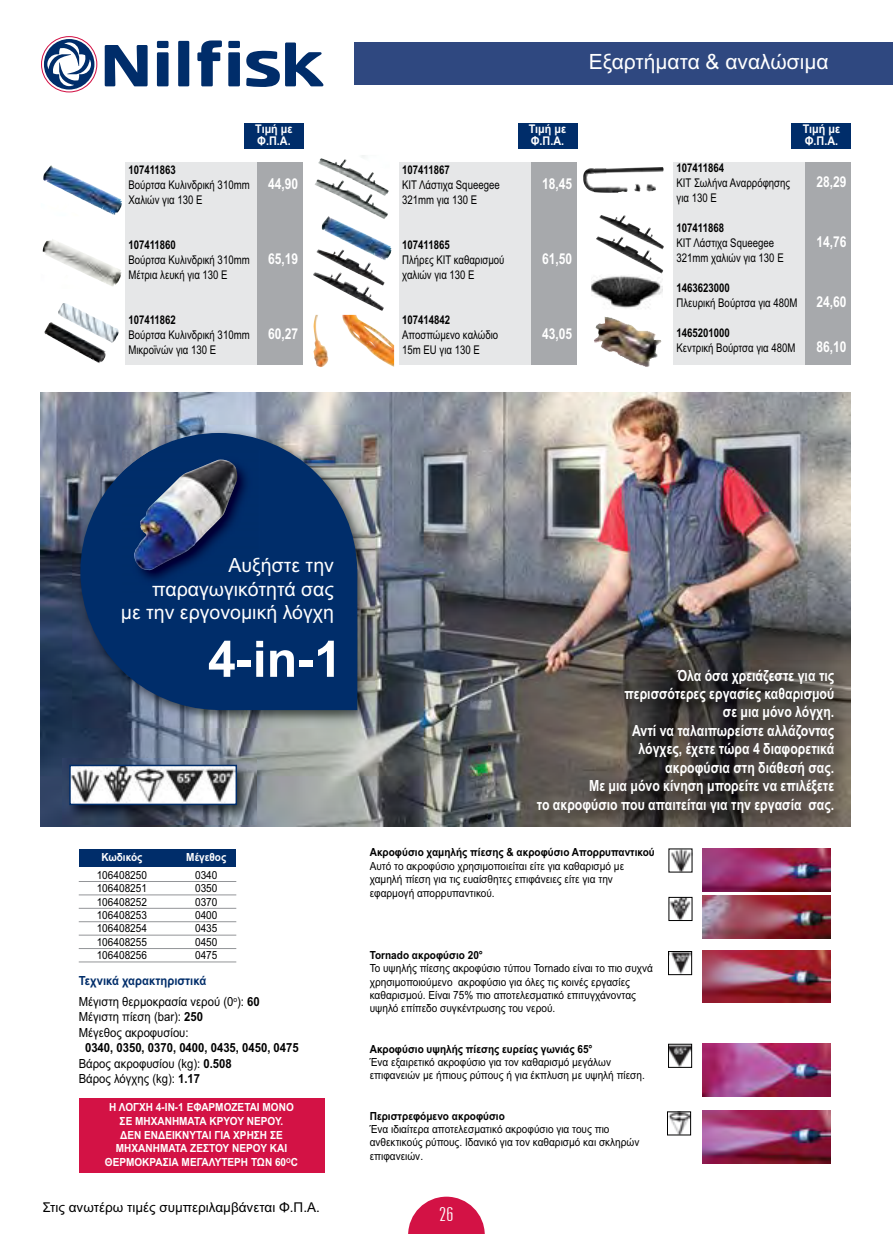
<style>
.page{position:relative;width:893px;height:1234px;background:#fff}
.page>*{position:absolute;margin:0;border:0;box-sizing:border-box;transform-origin:0 0}
.t1{font:700 50.25px "Arial";color:#fff}
.t2{font:21px "Arial";color:#fff}
.t3{font:500 21px "CF Eteocles Contrafos";color:#fff;scale:1.2 1}
.t4{font:19.5px/23.4px "Arial";color:#fff;text-align:right}
.t5{font:700 15.3px/18.5px "Arial";color:#fff;text-align:right;scale:.8 1}
.t6{font:700 15px "Arial";color:#fff;scale:.8 1}
.t7{font:13.5px "Arial";color:#000}
.t8{font:12.6px/21px "Arial";color:#000;scale:.9 1}
.t9{font:700 12.6px/15.3px "Arial";color:#000;scale:.9 1}
.t10{font:12px/15px "Arial";color:#000;scale:.8 1}
.t11{font:700 12px "Arial";color:#000;scale:.8 1}
.t12{font:700 12px/12.3px "Arial";color:#fff;scale:.9 1}
.t13{font:11.1px/13.4px "Arial";color:#000;scale:.9 1}
.t14{font:700 11.1px/14px "Arial";color:#fff;text-align:center;scale:.9 1}
.t15{font:700 11.1px "Arial";color:#000;scale:.9 1}
.s1{font-weight:700}
.s2{font-weight:700;font-size:15px;color:#fff}
.s3{font-weight:700;color:#002d6a}
.s4{font-weight:400}
</style>
<div class="page">
<svg style="left:408px;top:1196px;width:77px;height:37px"></svg>
<img style="left:41px;top:392px;width:809px;height:434px">
<div style="left:79px;top:849px;width:157px;height:17px;background:#002d6a"></div>
<img style="left:72px;top:424px;width:303px;height:303px">
<svg style="left:80px;top:433px;width:277px;height:277px;background:#173c6f"></svg>
<img style="left:122px;top:450px;width:138px;height:142px">
<img style="left:134px;top:459px;width:103px;height:111px">
<img style="left:488px;top:660px;width:363px;height:167px">
<img style="left:671px;top:850px;width:19px;height:20px">
<img style="left:670px;top:898px;width:20px;height:20px">
<img style="left:702px;top:848px;width:129px;height:42px">
<img style="left:702px;top:895px;width:129px;height:43px">
<img style="left:670px;top:952px;width:20px;height:20px">
<div style="left:668px;top:950px;width:24px;height:24px;border:1px solid #000"></div>
<img style="left:702px;top:950px;width:129px;height:52px">
<img style="left:670px;top:1045px;width:20px;height:20px">
<div style="left:668px;top:1043px;width:24px;height:24px;border:1px solid #000"></div>
<img style="left:702px;top:1043px;width:129px;height:52px">
<img style="left:669px;top:1113px;width:20px;height:20px">
<div style="left:667px;top:1111px;width:24px;height:24px;border:1px solid #000"></div>
<img style="left:702px;top:1110px;width:129px;height:53px">
<img style="left:63px;top:758px;width:193px;height:66px">
<img style="left:72px;top:767px;width:162px;height:35px">
<div style="left:69px;top:764px;width:168px;height:41px;border:2px solid #002d6a"></div>
<hr style="left:79px;top:880px;width:157px;height:1px;background:#939598">
<hr style="left:79px;top:894px;width:157px;height:1px;background:#939598">
<hr style="left:79px;top:907px;width:157px;height:1px;background:#939598">
<hr style="left:79px;top:921px;width:157px;height:1px;background:#939598">
<hr style="left:79px;top:934px;width:157px;height:1px;background:#939598">
<hr style="left:79px;top:947px;width:157px;height:1px;background:#939598">
<hr style="left:79px;top:961px;width:157px;height:1px;background:#939598">
<div style="left:79px;top:1097px;width:245px;height:75px;background:#d31245"></div>
<div style="left:354px;top:42px;width:538px;height:43px;background:#2f4880"></div>
<div style="left:178px;top:41px;width:11px;height:45px;background:#002d6a"></div>
<svg style="left:105px;top:45px;width:43px;height:41px"></svg>
<div style="left:157px;top:52px;width:12px;height:34px;background:#002d6a"></div>
<div style="left:228px;top:52px;width:12px;height:34px;background:#002d6a"></div>
<div style="left:157px;top:41px;width:12px;height:7px;background:#002d6a"></div>
<div style="left:228px;top:41px;width:12px;height:7px;background:#002d6a"></div>
<svg style="left:197px;top:40px;width:25px;height:46px"></svg>
<svg style="left:246px;top:42px;width:77px;height:45px"></svg>
<svg style="left:41px;top:36px;width:56px;height:56px"></svg>
<div style="left:400px;top:162px;width:133px;height:203px;background:#e6e7e8"></div>
<div style="left:531px;top:162px;width:46px;height:203px;background:#a7a9ac"></div>
<div style="left:125px;top:162px;width:134px;height:203px;background:#e6e7e8"></div>
<div style="left:257px;top:162px;width:46px;height:203px;background:#a7a9ac"></div>
<div style="left:674px;top:162px;width:133px;height:203px;background:#e6e7e8"></div>
<div style="left:805px;top:162px;width:46px;height:203px;background:#a7a9ac"></div>
<div style="left:244px;top:123px;width:60px;height:25px;background:#002d6a"></div>
<div style="left:518px;top:123px;width:59px;height:25px;background:#002d6a"></div>
<div style="left:792px;top:123px;width:59px;height:25px;background:#002d6a"></div>
<img style="left:591px;top:275px;width:71px;height:34px">
<img style="left:594px;top:317px;width:67px;height:50px">
<img style="left:43px;top:167px;width:71px;height:48px">
<img style="left:43px;top:239px;width:32px;height:11px">
<img style="left:89px;top:354px;width:17px;height:9px">
<img style="left:313px;top:253px;width:72px;height:58px">
<img style="left:313px;top:315px;width:81px;height:52px">
<img style="left:587px;top:167px;width:76px;height:26px">
<img style="left:596px;top:218px;width:68px;height:55px">
<h2 class="t2" style="left:589px;top:50px;width:241px">Εξαρτήµατα &amp; αναλώσιµα</h2>
<p class="t12" style="left:255px;top:122px;width:43px">Τιµή µε<br>Φ.Π.Α.</p>
<p class="t12" style="left:529px;top:122px;width:43px">Τιµή µε<br>Φ.Π.Α.</p>
<p class="t12" style="left:803px;top:122px;width:43px">Τιµή µε<br>Φ.Π.Α.</p>
<p class="t10" style="left:128px;top:162px;width:214px"><span class="s1">107411863<br></span>Βούρτσα Κυλινδρική 310mm <span class="s2">44,90<br></span>Χαλιών για 130 Ε</p>
<p class="t10" style="left:128px;top:237px;width:214px"><span class="s1">107411860<br></span>Βούρτσα Κυλινδρική 310mm <span class="s2">65,19<br></span>Μέτρια λευκή για 130 Ε</p>
<p class="t10" style="left:128px;top:312px;width:214px"><span class="s1">107411862<br></span>Βούρτσα Κυλινδρική 310mm <span class="s2">60,27<br></span>Μικροϊνών για 130 Ε</p>
<p class="t11" style="left:402px;top:162px;width:61px">107411867</p>
<p class="t10" style="left:402px;top:177px;width:123px">ΚΙΤ Λάστιχα Squeegee</p>
<h3 class="t6" style="left:542px;top:175px;width:39px">18,45</h3>
<p class="t10" style="left:402px;top:192px;width:95px">321mm για 130 Ε</p>
<p class="t11" style="left:402px;top:237px;width:61px">107411865</p>
<p class="t10" style="left:402px;top:252px;width:129px">Πλήρες ΚΙΤ καθαρισµού</p>
<h3 class="t6" style="left:542px;top:250px;width:39px">61,50</h3>
<p class="t10" style="left:402px;top:267px;width:92px">χαλιών για 130 Ε</p>
<p class="t11" style="left:402px;top:312px;width:62px">107414842</p>
<p class="t10" style="left:402px;top:327px;width:121px">Αποσπώµενο καλώδιο</p>
<h3 class="t6" style="left:542px;top:325px;width:39px">43,05</h3>
<p class="t10" style="left:402px;top:342px;width:98px">15m EU για 130 Ε</p>
<p class="t11" style="left:677px;top:161px;width:61px">107411864</p>
<p class="t10" style="left:677px;top:175px;width:143px">ΚΙΤ Σωλήνα Αναρρόφησης</p>
<h3 class="t6" style="left:816px;top:173px;width:39px">28,29</h3>
<p class="t10" style="left:677px;top:190px;width:52px">για 130 Ε</p>
<p class="t11" style="left:677px;top:221px;width:61px">107411868</p>
<p class="t10" style="left:677px;top:235px;width:123px">ΚΙΤ Λάστιχα Squeegee</p>
<h3 class="t6" style="left:816px;top:233px;width:39px">14,76</h3>
<p class="t10" style="left:677px;top:250px;width:135px">321mm χαλιών για 130 Ε</p>
<p class="t11" style="left:677px;top:281px;width:68px">1463623000</p>
<p class="t10" style="left:677px;top:295px;width:153px">Πλευρική Βούρτσα για 480M</p>
<h3 class="t6" style="left:816px;top:293px;width:39px">24,60</h3>
<p class="t11" style="left:677px;top:326px;width:68px">1465201000</p>
<p class="t10" style="left:677px;top:340px;width:150px">Κεντρική Βούρτσα για 480M</p>
<h3 class="t6" style="left:816px;top:338px;width:39px">86,10</h3>
<h3 class="t4" style="left:121px;top:553px;width:215px">Αυξήστε την παραγωγικότητά σας<br>µε την εργονοµική λόγχη</h3>
<h1 class="t1" style="left:208px;top:630px;width:136px">4-in-1</h1>
<p class="t14" style="left:101px;top:850px;width:47px">Κωδικός</p>
<p class="t14" style="left:186px;top:850px;width:46px">Μέγεθος</p>
<p class="t13" style="left:97px;top:868px;width:57px">106408250</p>
<p class="t13" style="left:195px;top:868px;width:26px">0340</p>
<p class="t13" style="left:97px;top:881px;width:57px">106408251</p>
<p class="t13" style="left:195px;top:881px;width:26px">0350</p>
<p class="t13" style="left:97px;top:894px;width:57px">106408252</p>
<p class="t13" style="left:195px;top:894px;width:26px">0370</p>
<p class="t13" style="left:97px;top:908px;width:57px">106408253</p>
<p class="t13" style="left:195px;top:908px;width:26px">0400</p>
<p class="t13" style="left:97px;top:921px;width:57px">106408254</p>
<p class="t13" style="left:195px;top:921px;width:26px">0435</p>
<p class="t13" style="left:97px;top:935px;width:57px">106408255</p>
<p class="t13" style="left:195px;top:935px;width:26px">0450</p>
<p class="t13" style="left:97px;top:948px;width:57px">106408256</p>
<p class="t13" style="left:195px;top:948px;width:26px">0475</p>
<p class="t8" style="left:79px;top:970px;width:203px"><span class="s3">Τεχνικά χαρακτηριστικά<br></span>Μέγιστη θερµοκρασία νερού (0<sup>ο</sup>): <span class="s1">60</span></p>
<p class="t8" style="left:79px;top:1009px;width:140px;line-height:15.3px">Μέγιστη πίεση (bar): <span class="s1">250<br></span>Μέγεθος ακροφυσίου:</p>
<p class="t9" style="left:79px;top:1039px;width:246px;text-indent:6px">0340, 0350, 0370, 0400, 0435, 0450, 0475<br><span class="s4">Βάρος ακροφυσίου (kg):</span> 0.508<br><span class="s4">Βάρος λόγχης (kg):</span> 1.17</p>
<p class="t14" style="left:105px;top:1099px;width:216px">Η ΛΟΓΧΗ 4-IN-1 ΕΦΑΡΜΟΖΕΤΑΙ ΜΟΝΟ<br>ΣΕ ΜΗΧΑΝΗΜΑΤΑ ΚΡΥΟΥ ΝΕΡΟΥ.<br>∆ΕΝ ΕΝ∆ΕΙΚΝΥΤΑΙ ΓΙΑ ΧΡΗΣΗ ΣΕ<br>ΜΗΧΑΝΗΜΑΤΑ ΖΕΣΤΟΥ ΝΕΡΟΥ ΚΑΙ<br>ΘΕΡΜΟΚΡΑΣΙΑ ΜΕΓΑΛΥΤΕΡΗ ΤΩΝ 60<sup>Ο</sup>C</p>
<p class="t7" style="left:43px;top:1199px;width:279px">Στις ανωτέρω τιµές συµπεριλαµβάνεται Φ.Π.Α.</p>
<p class="t5" style="left:537px;top:666px;width:373px">Όλα όσα χρειάζεστε για τις<br>περισσότερες εργασίες καθαρισµού<br>σε µια µόνο λόγχη.<br>Αντί να ταλαιπωρείστε αλλάζοντας<br>λόγχες, έχετε τώρα 4 διαφορετικά<br>ακροφύσια στη διάθεσή σας.<br>Με µια µόνο κίνηση µπορείτε να επιλέξετε<br>το ακροφύσιο που απαιτείται για την εργασία σας.</p>
<p class="t15" style="left:370px;top:845px;width:318px">Ακροφύσιο χαµηλής πίεσης &amp; ακροφύσιο Απορρυπαντικού</p>
<p class="t13" style="left:370px;top:859px;width:284px">Αυτό το ακροφύσιο χρησιµοποιείται είτε για καθαρισµό µε χαµηλή πίεση για τις ευαίσθητες επιφάνειες είτε για την εφαρµογή απορρυπαντικού.</p>
<p class="t15" style="left:370px;top:948px;width:127px">Tornado ακροφύσιο 20°</p>
<p class="t13" style="left:370px;top:961px;width:316px">Το υψηλής πίεσης ακροφύσιο τύπου Tornado είναι το πιο συχνά χρησιµοποιούµενο ακροφύσιο για όλες τις κοινές εργασίες καθαρισµού. Είναι 75% πιο αποτελεσµατικό επιτυγχάνοντας υψηλό επίπεδο συγκέντρωσης του νερού.</p>
<p class="t15" style="left:370px;top:1041px;width:249px">Ακροφύσιο υψηλής πίεσης ευρείας γωνιάς 65°</p>
<p class="t13" style="left:370px;top:1055px;width:307px">Ένα εξαιρετικό ακροφύσιο για τον καθαρισµό µεγάλων επιφανειών µε ήπιους ρύπους ή για έκπλυση µε υψηλή πίεση.</p>
<p class="t15" style="left:370px;top:1108px;width:152px">Περιστρεφόµενο ακροφύσιο</p>
<p class="t13" style="left:370px;top:1122px;width:301px">Ένα ιδιαίτερα αποτελεσµατικό ακροφύσιο για τους πιο ανθεκτικούς ρύπους. Ιδανικό για τον καθαρισµό και σκληρών επιφανειών.</p>
<h2 class="t3" style="left:439px;top:1203px;width:14px">26</h2>
</div>
